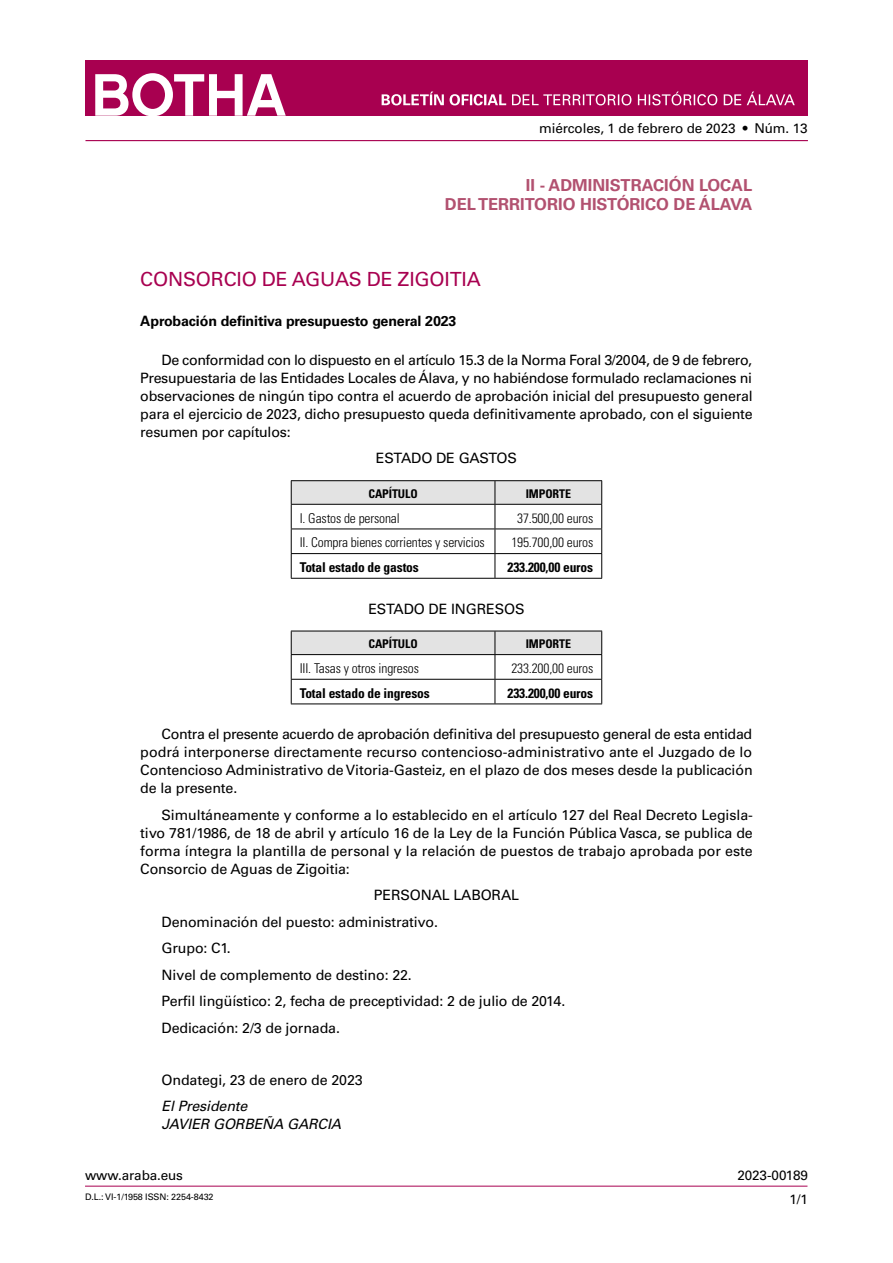
<style>
.page{position:relative;width:893px;height:1263px;background:#fff}
.page>*{position:absolute;margin:0;border:0;box-sizing:border-box;transform-origin:0 0}
.t1{font:19.5px "Univers LT Std";letter-spacing:-.01em;color:#a80050}
.t2{font:700 16.5px/19.8px "Univers LT Std";color:#b25170;text-align:right}
.t3{font:14.25px/18px "Univers LT Std";letter-spacing:-.01em;color:#000;text-align:justify}
.t4{font:700 14.25px "Univers LT Std";letter-spacing:-.01em;color:#000}
.t5{font:italic 14.25px/18px "Univers LT Std";letter-spacing:-.01em;color:#000}
.t6{font:300 condensed 13.5px "Univers LT Std";letter-spacing:-.01em;color:#000}
.t7{font:700 condensed 13.5px "Univers LT Std";letter-spacing:-.01em;color:#000}
.t8{font:13.5px "Univers LT Std";letter-spacing:-.01em;color:#000}
.t9{font:700 condensed 12px "Univers LT Std";letter-spacing:-.01em;color:#000}
.t10{font:9px "Univers LT Std";letter-spacing:-.01em;color:#000}
</style>
<div class="page">
<hr style="left:85px;top:1186px;width:722px;height:1px;background:#a80050">
<div style="left:85px;top:60px;width:723px;height:55px;background:#a80050"></div>
<svg style="left:95px;top:73px;width:191px;height:43px"></svg>
<hr style="left:85px;top:140px;width:723px;height:1px;background:#a80050">
<svg style="left:382px;top:92px;width:413px;height:13px"></svg>
<hr style="left:291px;top:480px;width:204px;height:1px;background:#000">
<hr style="left:495px;top:480px;width:107px;height:1px;background:#000">
<svg style="left:291px;top:481px;width:311px;height:97px"></svg>
<hr style="left:291px;top:578px;width:204px;height:1px;background:#000">
<hr style="left:495px;top:578px;width:107px;height:1px;background:#000">
<svg style="left:291px;top:631px;width:311px;height:72px"></svg>
<hr style="left:291px;top:703px;width:204px;height:1px;background:#000">
<hr style="left:495px;top:703px;width:107px;height:1px;background:#000">
<p class="t8" style="left:539px;top:121px;width:270px">miércoles, 1 de febrero de 2023 • Núm. 13</p>
<p class="t2" style="left:445px;top:175px;width:309px">II - ADMINISTRACIÓN LOCAL<br>DEL TERRITORIO HISTÓRICO DE ÁLAVA</p>
<h1 class="t1" style="left:140px;top:268px;width:342px">CONSORCIO DE AGUAS DE ZIGOITIA</h1>
<p class="t4" style="left:140px;top:312px;width:318px">Aprobación definitiva presupuesto general 2023</p>
<p class="t3" style="left:140px;top:351px;width:614px;text-indent:21px">De conformidad con lo dispuesto en el artículo 15.3 de la Norma Foral 3/2004, de 9 de febrero, Presupuestaria de las Entidades Locales de Álava, y no habiéndose formulado reclamaciones ni observaciones de ningún tipo contra el acuerdo de aprobación inicial del presupuesto general para el ejercicio de 2023, dicho presupuesto queda definitivamente aprobado, con el siguiente resumen por capítulos:</p>
<p class="t3" style="left:376px;top:449px;width:143px">ESTADO DE GASTOS</p>
<p class="t9" style="left:368px;top:486px;width:51px">CAPÍTULO</p>
<p class="t9" style="left:526px;top:486px;width:47px">IMPORTE</p>
<p class="t6" style="left:300px;top:510px;width:101px">I. Gastos de personal</p>
<p class="t6" style="left:517px;top:510px;width:78px">37.500,00 euros</p>
<p class="t6" style="left:300px;top:534px;width:187px">II. Compra bienes corrientes y servicios</p>
<p class="t6" style="left:511px;top:534px;width:83px">195.700,00 euros</p>
<p class="t7" style="left:300px;top:559px;width:121px">Total estado de gastos</p>
<p class="t7" style="left:508px;top:559px;width:87px">233.200,00 euros</p>
<p class="t3" style="left:368px;top:600px;width:158px">ESTADO DE INGRESOS</p>
<p class="t9" style="left:368px;top:637px;width:51px">CAPÍTULO</p>
<p class="t9" style="left:526px;top:637px;width:47px">IMPORTE</p>
<p class="t6" style="left:300px;top:660px;width:121px">III. Tasas y otros ingresos</p>
<p class="t6" style="left:511px;top:660px;width:83px">233.200,00 euros</p>
<p class="t7" style="left:300px;top:684px;width:132px">Total estado de ingresos</p>
<p class="t7" style="left:508px;top:684px;width:87px">233.200,00 euros</p>
<p class="t3" style="left:140px;top:725px;width:614px;text-indent:21px">Contra el presente acuerdo de aprobación definitiva del presupuesto general de esta entidad podrá interponerse directamente recurso contencioso-administrativo ante el Juzgado de lo Contencioso Administrativo de Vitoria-Gasteiz, en el plazo de dos meses desde la publicación de la presente.</p>
<p class="t3" style="left:140px;top:806px;width:614px;text-indent:21px">Simultáneamente y conforme a lo establecido en el artículo 127 del Real Decreto Legisla&shy;tivo 781/1986, de 18 de abril y artículo 16 de la Ley de la Función Pública Vasca, se publica de forma íntegra la plantilla de personal y la relación de puestos de trabajo aprobada por este Consorcio de Aguas de Zigoitia:</p>
<p class="t3" style="left:162px;top:882px;width:405px;line-height:26.5px;text-align:left;text-indent:212px">PERSONAL LABORAL Denominación del puesto: administrativo.<br>Grupo: C1.<br>Nivel de complemento de destino: 22.<br>Perfil lingüístico: 2, fecha de preceptividad: 2 de julio de 2014.<br>Dedicación: 2/3 de jornada.</p>
<p class="t3" style="left:162px;top:1071px;width:203px">Ondategi, 23 de enero de 2023</p>
<p class="t5" style="left:162px;top:1097px;width:181px">El Presidente<br>JAVIER GORBEÑA GARCIA</p>
<p class="t8" style="left:85px;top:1167px;width:99px">www.araba.eus</p>
<p class="t10" style="left:85px;top:1192px;width:130px">D.L.: VI-1/1958 ISSN: 2254-8432</p>
<p class="t8" style="left:737px;top:1167px;width:72px">2023-00189</p>
<p class="t8" style="left:789px;top:1191px;width:20px">1/1</p>
</div>
